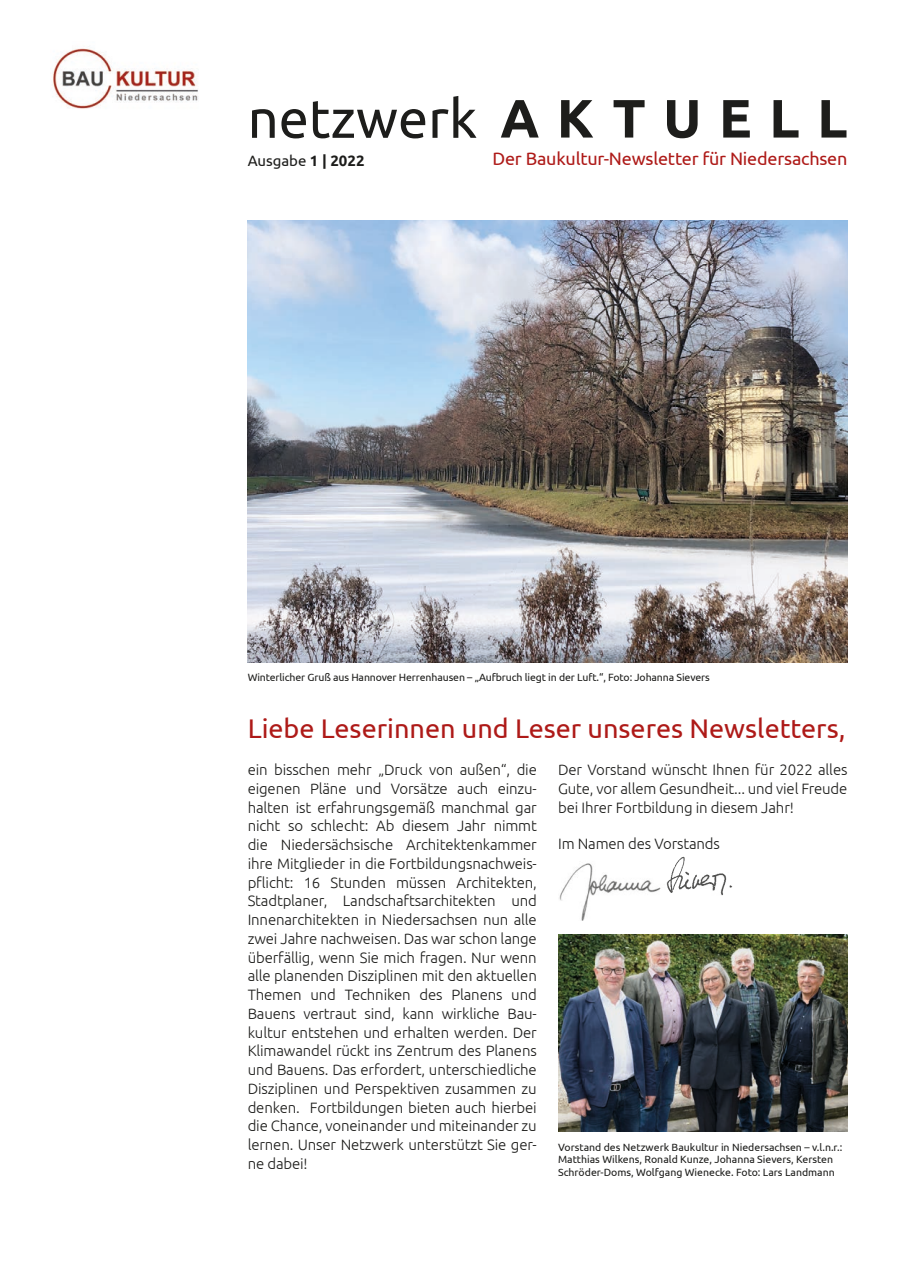
<style>
.page{position:relative;width:910px;height:1280px;background:#fff}
.page>*{position:absolute;margin:0;border:0;box-sizing:border-box;transform-origin:0 0}
.t1{font:54px "Ubuntu";color:#1d1d1b}
.t2{font:27px "Ubuntu";color:#ae1a18}
.t3{font:18px "Ubuntu";letter-spacing:-.01em;color:#ae1a18}
.t4{font:300 15px/18.8px "Ubuntu";letter-spacing:-.01em;color:#1d1d1b;text-align:justify}
.t5{font:15px "Ubuntu";color:#1d1d1b}
.t6{font:10.5px/12.6px "Ubuntu";color:#1d1d1b}
.s1{font-weight:700}
</style>
<div class="page">
<img style="left:53px;top:48px;width:145px;height:61px">
<img style="left:248px;top:220px;width:599px;height:443px">
<img style="left:559px;top:863px;width:102px;height:58px">
<img style="left:701px;top:873px;width:26px;height:23px">
<img style="left:666px;top:856px;width:35px;height:37px">
<img style="left:558px;top:935px;width:289px;height:196px">
<h1 class="t1" style="left:248px;top:87px;width:601px">netzwerk <span class="s1">A K T U E L L</span></h1>
<p class="t3" style="left:492px;top:148px;width:356px">Der Baukultur-Newsletter für Niedersachsen</p>
<p class="t5" style="left:248px;top:152px;width:118px">Ausgabe <span class="s1">1 | 2022</span></p>
<p class="t6" style="left:248px;top:671px;width:464px">Winterlicher Gruß aus Hannover Herrenhausen – „Aufbruch liegt in der Luft.“, Foto: Johanna Sievers</p>
<h2 class="t2" style="left:248px;top:712px;width:599px">Liebe Leserinnen und Leser unseres Newsletters,</h2>
<p class="t4" style="left:248px;top:760px;width:291px">ein bisschen mehr „Druck von außen“, die eigenen Pläne und Vorsätze auch einzu&shy;halten ist erfahrungsgemäß manchmal gar nicht so schlecht: Ab diesem Jahr nimmt die Niedersächsische Architektenkammer ihre Mitglieder in die Fortbildungsnachweis&shy;pflicht: 16 Stunden müssen Architekten, Stadtplaner, Landschaftsarchitekten und Innenarchitekten in Niedersachsen nun alle zwei Jahre nachweisen. Das war schon lange überfällig, wenn Sie mich fragen. Nur wenn alle planenden Disziplinen mit den aktuellen Themen und Techniken des Planens und Bauens vertraut sind, kann wirkliche Bau&shy;kultur entstehen und erhalten werden. Der Klimawandel rückt ins Zentrum des Planens und Bauens. Das erfordert, unterschiedliche Disziplinen und Perspektiven zusammen zu denken. Fortbildungen bieten auch hierbei die Chance, voneinander und miteinander zu lernen. Unser Netzwerk unterstützt Sie ger&shy;ne dabei!</p>
<p class="t4" style="left:558px;top:760px;width:291px">Der Vorstand wünscht Ihnen für 2022 alles Gute, vor allem Gesundheit... und viel Freude bei Ihrer Fortbildung in diesem Jahr!</p>
<p class="t4" style="left:558px;top:834px;width:163px">Im Namen des Vorstands</p>
<p class="t6" style="left:558px;top:1141px;width:286px">Vorstand des Netzwerk Baukultur in Niedersachsen – v.l.n.r.:<br>Matthias Wilkens, Ronald Kunze, Johanna Sievers, Kersten<br>Schröder-Doms, Wolfgang Wienecke. Foto: Lars Landmann</p>
</div>
